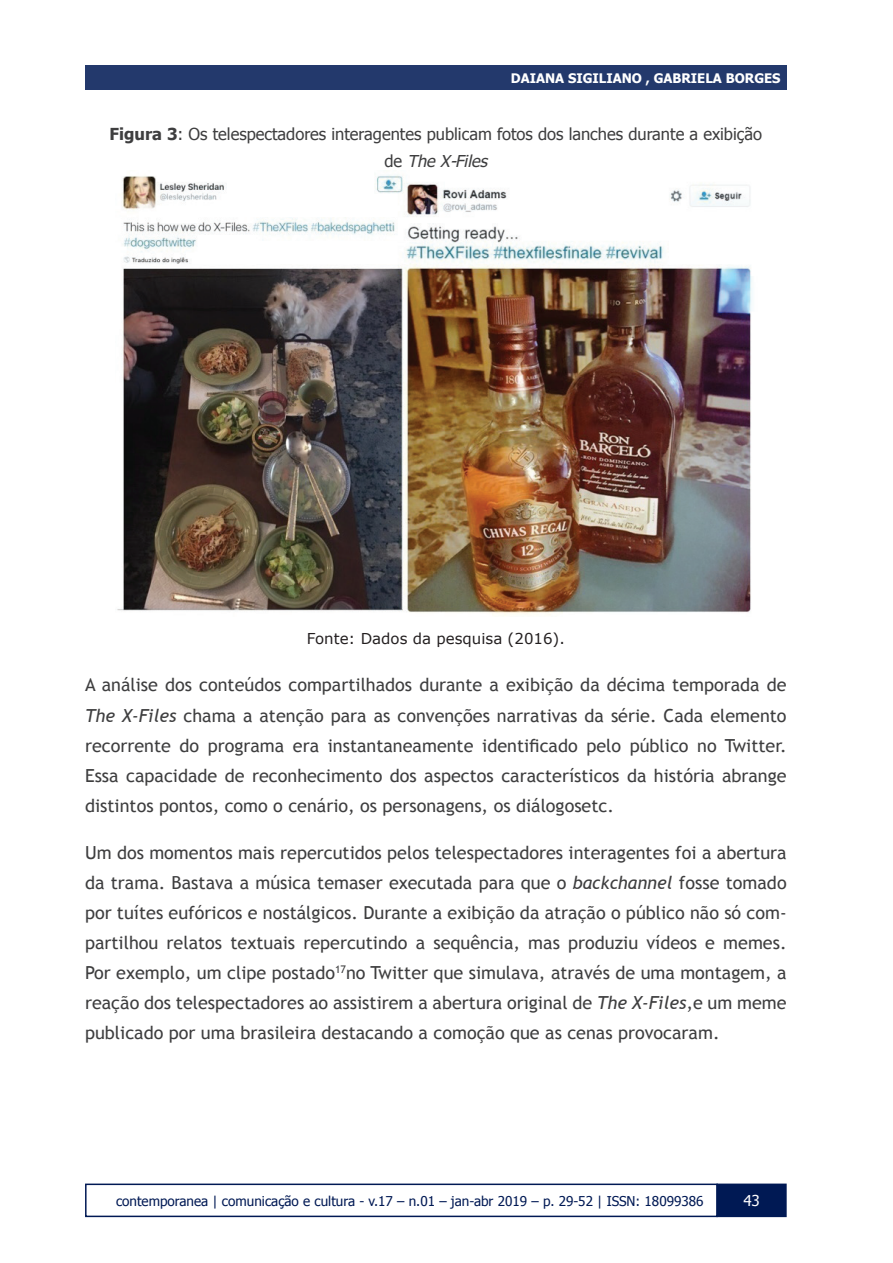
<style>
.page{position:relative;width:893px;height:1263px;background:#fff}
.page>*{position:absolute;margin:0;border:0;box-sizing:border-box;transform-origin:0 0}
.t1{font:18px/30px "Trebuchet MS";color:#3e3e3f;text-align:justify}
.t2{font:16.5px "Tahoma";color:#3e3e3f}
.t3{font:italic 16.5px "Tahoma Faux";color:#3e3e3f}
.t4{font:15px "Verdana";color:#231f20}
.t5{font:15px "Tahoma";color:#fff}
.t6{font:13.5px "Tahoma";color:#001954}
.t7{font:700 13.05px "Tahoma";color:#fff}
.s1{font-weight:700}
.s2{font-family:"Tahoma";font-style:normal}
.s3{font-style:italic}
</style>
<div class="page">
<div style="left:717px;top:1184px;width:69px;height:32px;background:#001954"></div>
<div style="left:716px;top:1183px;width:71px;height:34px;border:2px solid #001954"></div>
<div style="left:85px;top:1183px;width:633px;height:34px;border:2px solid #001954"></div>
<div style="left:85px;top:66px;width:702px;height:24px;background:#23396c"></div>
<img style="left:117px;top:175px;width:636px;height:441px">
<p class="t7" style="left:511px;top:69px;width:271px">DAIANA SIGILIANO , GABRIELA BORGES</p>
<p class="t7" style="left:621px;top:69px;width:160px">JORGE CARDOSO FILHO</p>
<p class="t2" style="left:110px;top:123px;width:654px"><span class="s1">Figura 3</span>: Os telespectadores interagentes publicam fotos dos lanches durante a exibição</p>
<p class="t3" style="left:384px;top:150px;width:104px"><span class="s2">de</span> The X-Files</p>
<p class="t4" style="left:307px;top:629px;width:259px">Fonte: Dados da pesquisa (2016).</p>
<p class="t1" style="left:85px;top:670px;width:703px">A análise dos conteúdos compartilhados durante a exibição da décima temporada de <span class="s3">The X-Files</span> chama a atenção para as convenções narrativas da série. Cada elemento recorrente do programa era instantaneamente identificado pelo público no Twitter.<br>Essa capacidade de reconhecimento dos aspectos característicos da história abrange distintos pontos, como o cenário, os personagens, os diálogosetc.</p>
<p class="t1" style="left:85px;top:837px;width:703px">Um dos momentos mais repercutidos pelos telespectadores interagentes foi a abertura da trama. Bastava a música temaser executada para que o <span class="s3">backchannel</span> fosse tomado por tuítes eufóricos e nostálgicos. Durante a exibição da atração o público não só com&shy;partilhou relatos textuais repercutindo a sequência, mas produziu vídeos e memes.<br>Por exemplo, um clipe postado<sup>17</sup>no Twitter que simulava, através de uma montagem, a reação dos telespectadores ao assistirem a abertura original de <span class="s3">The X-Files</span>,e um meme publicado por uma brasileira destacando a comoção que as cenas provocaram.</p>
<p class="t6" style="left:116px;top:1191px;width:589px">contemporanea | comunicação e cultura - v.17 – n.01 – jan-abr 2019 – p. 29-52 | ISSN: 18099386</p>
<p class="t5" style="left:743px;top:1190px;width:18px">43</p>
</div>
